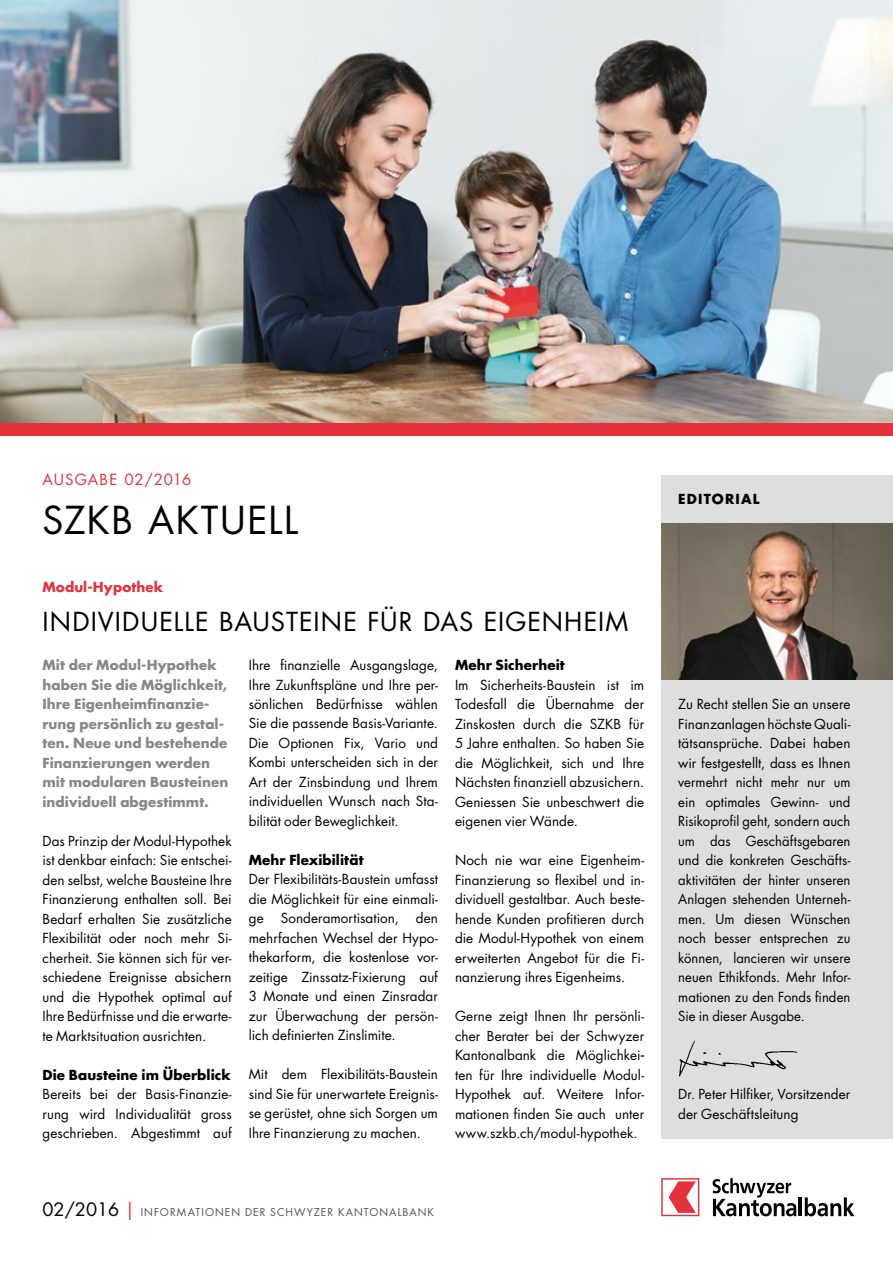
<style>
.page{position:relative;width:893px;height:1263px;background:#fff}
.page>*{position:absolute;margin:0;border:0;box-sizing:border-box;transform-origin:0 0}
.t1{font:37.5px "Futura Std";letter-spacing:.04em;color:#000}
.t2{font:25.5px "Futura Std";letter-spacing:.045em;color:#000}
.t3{font:15px "Futura Std";letter-spacing:.065em;color:#e5323d}
.t4{font:13.5px/19.5px "Futura Std";letter-spacing:.005em;color:#000;text-align:justify}
.t5{font:700 13.5px/19.5px "Futura Std";letter-spacing:.005em;color:#898785}
.t6{font:700 13.5px "Futura Std";letter-spacing:.005em;color:#000}
.t7{font:700 13.5px "Futura Std";letter-spacing:.01em;color:#e5323d}
.t8{font:700 13.5px "Futura Std";letter-spacing:.09em;color:#000}
.t9{font:10.5px "Futura Std";letter-spacing:.095em;color:#55524e}
.s1{font-size:18px;color:#000}
.s2{font-size:18px;color:#e5323d}
</style>
<div class="page">
<img style="left:0;top:0;width:893px;height:423px">
<div style="left:0;top:423px;width:893px;height:13px;background:#e5323d"></div>
<svg style="left:713px;top:1178px;width:83px;height:38px"></svg>
<hr style="left:799px;top:1197px;width:3px;height:19px;background:#000">
<svg style="left:805px;top:1197px;width:49px;height:19px"></svg>
<svg style="left:661px;top:1178px;width:38px;height:38px"></svg>
<div style="left:661px;top:475px;width:232px;height:663px;background:#dededd"></div>
<img style="left:661px;top:524px;width:232px;height:156px">
<img style="left:679px;top:1040px;width:119px;height:37px">
<p class="t3" style="left:43px;top:470px;width:150px">AUSGABE 02/2016</p>
<h1 class="t1" style="left:43px;top:496px;width:257px">SZKB AKTUELL</h1>
<p class="t7" style="left:43px;top:578px;width:122px">Modul-Hypothek</p>
<h2 class="t2" style="left:43px;top:605px;width:587px">INDIVIDUELLE BAUSTEINE FÜR DAS EIGENHEIM</h2>
<p class="t5" style="left:43px;top:655px;width:187px">Mit der Modul-Hypothek haben Sie die Möglichkeit,<br>Ihre Eigenheimfinanzie&shy;rung persönlich zu gestal&shy;ten. Neue und bestehende<br>Finanzierungen werden mit modularen Bausteinen individuell abgestimmt.</p>
<p class="t4" style="left:43px;top:831px;width:191px">Das Prinzip der Modul-Hypothek ist denkbar einfach: Sie entschei&shy;den selbst, welche Bausteine Ihre Finanzierung enthalten soll. Bei Bedarf erhalten Sie zusätzliche Flexibilität oder noch mehr Si&shy;cherheit. Sie können sich für ver&shy;schiedene Ereignisse absichern und die Hypothek optimal auf Ihre Bedürfnisse und die erwarte&shy;te Marktsituation ausrichten.</p>
<p class="t6" style="left:43px;top:1065px;width:190px">Die Bausteine im Überblick</p>
<p class="t4" style="left:43px;top:1084px;width:191px">Bereits bei der Basis-Finanzie&shy;rung wird Individualität gross geschrieben. Abgestimmt auf</p>
<p class="t4" style="left:249px;top:655px;width:191px">Ihre finanzielle Ausgangslage, Ihre Zukunftspläne und Ihre per&shy;sönlichen Bedürfnisse wählen Sie die passende Basis-Variante.<br>Die Optionen Fix, Vario und Kombi unterscheiden sich in der Art der Zinsbindung und Ihrem individuellen Wunsch nach Sta&shy;bilität oder Beweglichkeit.</p>
<p class="t6" style="left:249px;top:851px;width:116px">Mehr Flexibilität</p>
<p class="t4" style="left:249px;top:870px;width:191px">Der Flexibilitäts-Baustein umfasst die Möglichkeit für eine einmali&shy;ge</p>
<p class="t6" style="left:455px;top:656px;width:111px">Mehr Sicherheit</p>
<p class="t4" style="left:455px;top:675px;width:191px">Im Sicherheits-Baustein ist im Todesfall die Übernahme der Zinskosten durch die SZKB für 5 Jahre enthalten. So haben Sie die Möglichkeit, sich und Ihre Nächsten finanziell abzusichern.<br>Geniessen Sie unbeschwert die eigenen vier Wände.</p>
<p class="t4" style="left:455px;top:850px;width:191px">Noch nie war eine Eigenheim-Finanzierung so flexibel und in&shy;dividuell gestaltbar. Auch beste&shy;hende Kunden profitieren durch die Modul-Hypothek von einem erweiterten Angebot für die Fi&shy;nanzierung ihres Eigenheims.</p>
<p class="t4" style="left:455px;top:1006px;width:191px">Gerne zeigt Ihnen Ihr persönli&shy;cher Berater bei der Schwyzer Kantonalbank die Möglichkei&shy;ten für Ihre individuelle Modul-Hypothek auf. Weitere Infor&shy;mationen finden Sie auch unter www.szkb.ch/modul-hypothek.</p>
<p class="t4" style="left:249px;top:909px;width:191px;text-indent:167px">den mehrfachen Wechsel der Hypo&shy;thekarform, die kostenlose vor&shy;zeitige Zinssatz-Fixierung auf 3 Monate und einen Zinsradar zur Überwachung der persön&shy;lich definierten Zinslimite.</p>
<p class="t4" style="left:249px;top:1065px;width:191px">Mit dem Flexibilitäts-Baustein sind Sie für unerwartete Ereignis&shy;se gerüstet, ohne sich Sorgen um Ihre Finanzierung zu machen.</p>
<p class="t4" style="left:281px;top:909px;width:120px">Sonderamortisation,</p>
<p class="t9" style="left:43px;top:1205px;width:393px"><span class="s1">02/2016</span> <span class="s2">|</span> INFORMATIONEN DER SCHWYZER KANTONALBANK</p>
<p class="t8" style="left:678px;top:490px;width:83px">EDITORIAL</p>
<p class="t4" style="left:678px;top:694px;width:174px">Zu Recht stellen Sie an unsere Finanzanlagen höchste Quali&shy;tätsansprüche. Dabei haben wir festgestellt, dass es Ihnen vermehrt nicht mehr nur um ein optimales Gewinn- und Risikoprofil geht, sondern auch um das Geschäftsgebaren und die konkreten Geschäfts&shy;aktivitäten der hinter unseren Anlagen stehenden Unterneh&shy;men. Um diesen Wünschen noch besser entsprechen zu können, lancieren wir unsere neuen Ethikfonds. Mehr Infor&shy;mationen zu den Fonds finden Sie in dieser Ausgabe.</p>
<p class="t4" style="left:678px;top:1084px;width:174px">Dr. Peter Hilfiker, Vorsitzender der Geschäftsleitung</p>
</div>
